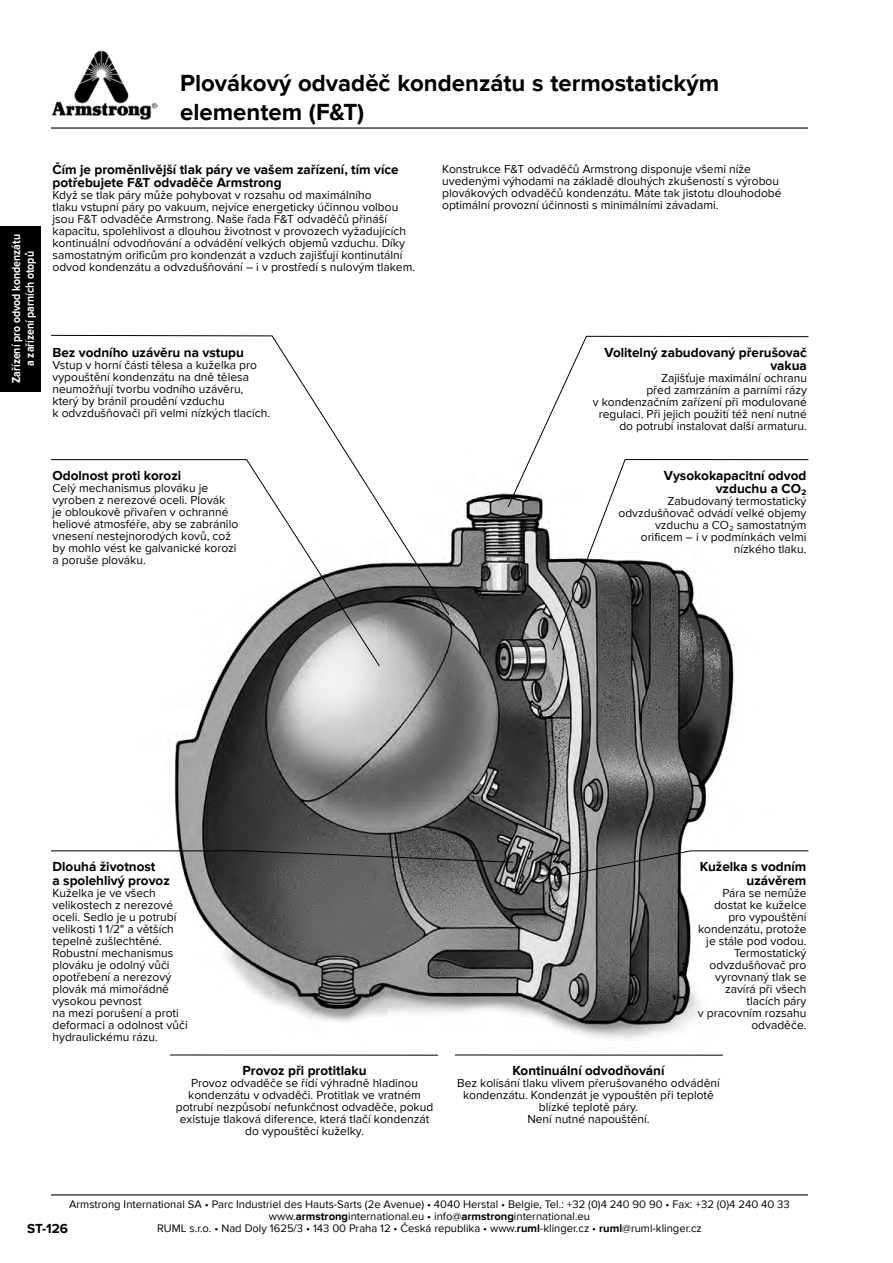
<style>
.page{position:relative;width:893px;height:1263px;background:#fff}
.page>*{position:absolute;margin:0;border:0;box-sizing:border-box;transform-origin:0 0}
.t1{font:700 24px/28.8px "Proxima Nova";color:#000}
.t2{font:700 13.5px/13.5px "Proxima Nova";color:#000;text-align:right}
.t3{font:12px/12px "Proxima Nova";color:#000}
.t4{font:700 12px/13.5px "Proxima Nova";color:#fff;text-align:center;scale:.88 1}
.t5{font:11.25px/12.1px "Proxima Nova";color:#000;text-align:center}
.s1{font-weight:700}
</style>
<div class="page">
<hr style="left:51px;top:1194px;width:757px;height:1px;background:#000">
<img style="left:51px;top:51px;width:106px;height:68px">
<hr style="left:51px;top:127px;width:757px;height:2px;background:#000">
<div style="left:0;top:226px;width:40px;height:166px;background:#000"></div>
<img style="left:170px;top:493px;width:565px;height:563px">
<hr style="left:170px;top:1054px;width:268px;height:1px;background:#000">
<hr style="left:455px;top:1054px;width:268px;height:1px;background:#000">
<svg style="left:170px;top:616px;width:210px;height:51px"></svg>
<svg style="left:51px;top:850px;width:463px;height:13px"></svg>
<svg style="left:51px;top:335px;width:399px;height:281px"></svg>
<svg style="left:507px;top:336px;width:302px;height:172px"></svg>
<svg style="left:552px;top:459px;width:257px;height:191px"></svg>
<svg style="left:559px;top:850px;width:250px;height:27px"></svg>
<p class="t4" style="left:10px;top:383px;width:170px;rotate:-90deg">Zařízení pro odvod kondenzátu a zařízení parních otopů</p>
<p class="t1" style="left:180px;top:69px;width:540px">Plovákový odvaděč kondenzátu s termostatickým elementem (F&amp;T)</p>
<p class="t2" style="left:53px;top:163px;width:348px;text-align:left">Čím je proměnlivější tlak páry ve vašem zařízení, tím více potřebujete F&amp;T odvaděče Armstrong</p>
<p class="t3" style="left:53px;top:189px;width:364px">Když se tlak páry může pohybovat v rozsahu od maximálního<br>tlaku vstupní páry po vakuum, nejvíce energeticky účinnou volbou jsou F&amp;T odvaděče Armstrong. Naše řada F&amp;T odvaděčů přináší kapacitu, spolehlivost a dlouhou životnost v provozech vyžadujících kontinuální odvodňování a odvádění velkých objemů vzduchu. Díky samostatným orificům pro kondenzát a vzduch zajišťují kontinutální odvod kondenzátu a odvzdušňování – i v prostředí s nulovým tlakem.</p>
<p class="t3" style="left:442px;top:163px;width:341px">Konstrukce F&amp;T odvaděčů Armstrong disponuje všemi níže uvedenými výhodami na základě dlouhých zkušeností s výrobou plovákových odvaděčů kondenzátu. Máte tak jistotu dlouhodobé optimální provozní účinnosti s minimálními závadami.</p>
<p class="t2" style="left:53px;top:346px;width:193px">Bez vodního uzávěru na vstupu</p>
<p class="t3" style="left:53px;top:359px;width:219px">Vstup v horní části tělesa a kuželka pro vypouštění kondenzátu na dně tělesa neumožňují tvorbu vodního uzávěru, který by bránil proudění vzduchu<br>k odvzdušňovači při velmi nízkých tlacích.</p>
<p class="t2" style="left:53px;top:469px;width:130px">Odolnost proti korozi</p>
<p class="t3" style="left:53px;top:482px;width:187px">Celý mechanismus plováku je vyroben z nerezové oceli. Plovák<br>je obloukově přivařen v ochranné heliové atmosféře, aby se zabránilo vnesení nestejnorodých kovů, což by mohlo vést ke galvanické korozi a poruše plováku.</p>
<p class="t2" style="left:605px;top:346px;width:204px">Volitelný zabudovaný přerušovač vakua</p>
<p class="t3" style="left:593px;top:372px;width:216px;text-align:right">Zajišťuje maximální ochranu<br>před zamrzáním a parními rázy<br>v kondenzačním zařízení při modulované regulaci. Při jejich použití též není nutné do potrubí instalovat další armaturu.</p>
<p class="t2" style="left:664px;top:469px;width:144px">Vysokokapacitní odvod vzduchu a CO2</p>
<p class="t3" style="left:618px;top:496px;width:189px;text-align:right">Zabudovaný termostatický odvzdušňovač odvádí velké objemy vzduchu a CO2 samostatným orificem – i v podmínkách velmi nízkého tlaku.</p>
<p class="t2" style="left:53px;top:860px;width:119px;text-align:left">Dlouhá životnost<br>a spolehlivý provoz</p>
<p class="t3" style="left:53px;top:887px;width:137px">Kuželka je ve všech velikostech z nerezové oceli. Sedlo je u potrubí velikosti 1 1/2" a větších tepelně zušlechtěné.<br>Robustní mechanismus plováku je odolný vůči opotřebení a nerezový plovák má mimořádně vysokou pevnost<br>na mezi porušení a proti deformaci a odolnost vůči hydraulickému rázu.</p>
<p class="t2" style="left:242px;top:1064px;width:126px">Provoz při protitlaku</p>
<p class="t3" style="left:176px;top:1077px;width:259px;text-align:center">Provoz odvaděče se řídí výhradně hladinou kondenzátu v odvaděči. Protitlak ve vratném potrubí nezpůsobí nefunkčnost odvaděče, pokud existuje tlaková diference, která tlačí kondenzát do vypouštěcí kuželky.</p>
<p class="t2" style="left:700px;top:860px;width:108px">Kuželka s vodním uzávěrem</p>
<p class="t3" style="left:698px;top:887px;width:110px;text-align:right">Pára se nemůže dostat ke kuželce pro vypouštění kondenzátu, protože je stále pod vodou.<br>Termostatický odvzdušňovač pro vyrovnaný tlak se zavírá při všech tlacích páry<br>v pracovním rozsahu odvaděče.</p>
<p class="t2" style="left:512px;top:1064px;width:154px">Kontinuální odvodňování</p>
<p class="t3" style="left:457px;top:1077px;width:264px;text-align:center">Bez kolísání tlaku vlivem přerušovaného odvádění kondenzátu. Kondenzát je vypouštěn při teplotě blízké teplotě páry.<br>Není nutné napouštění.</p>
<p class="t5" style="left:69px;top:1198px;width:722px">Armstrong International SA • Parc Industriel des Hauts-Sarts (2e Avenue) • 4040 Herstal • Belgie, Tel.: +32 (0)4 240 90 90 • Fax: +32 (0)4 240 40 33 www.<span class="s1">armstrong</span>international.eu • info@<span class="s1">armstrong</span>international.eu</p>
<p class="t2" style="left:27px;top:1222px;width:43px">ST-126</p>
<p class="t5" style="left:157px;top:1223px;width:546px">RUML s.r.o. • Nad Doly 1625/3 • 143 00 Praha 12 • Česká republika • www.<span class="s1">ruml</span>-klinger.cz • <span class="s1">ruml</span>@ruml-klinger.cz</p>
</div>
